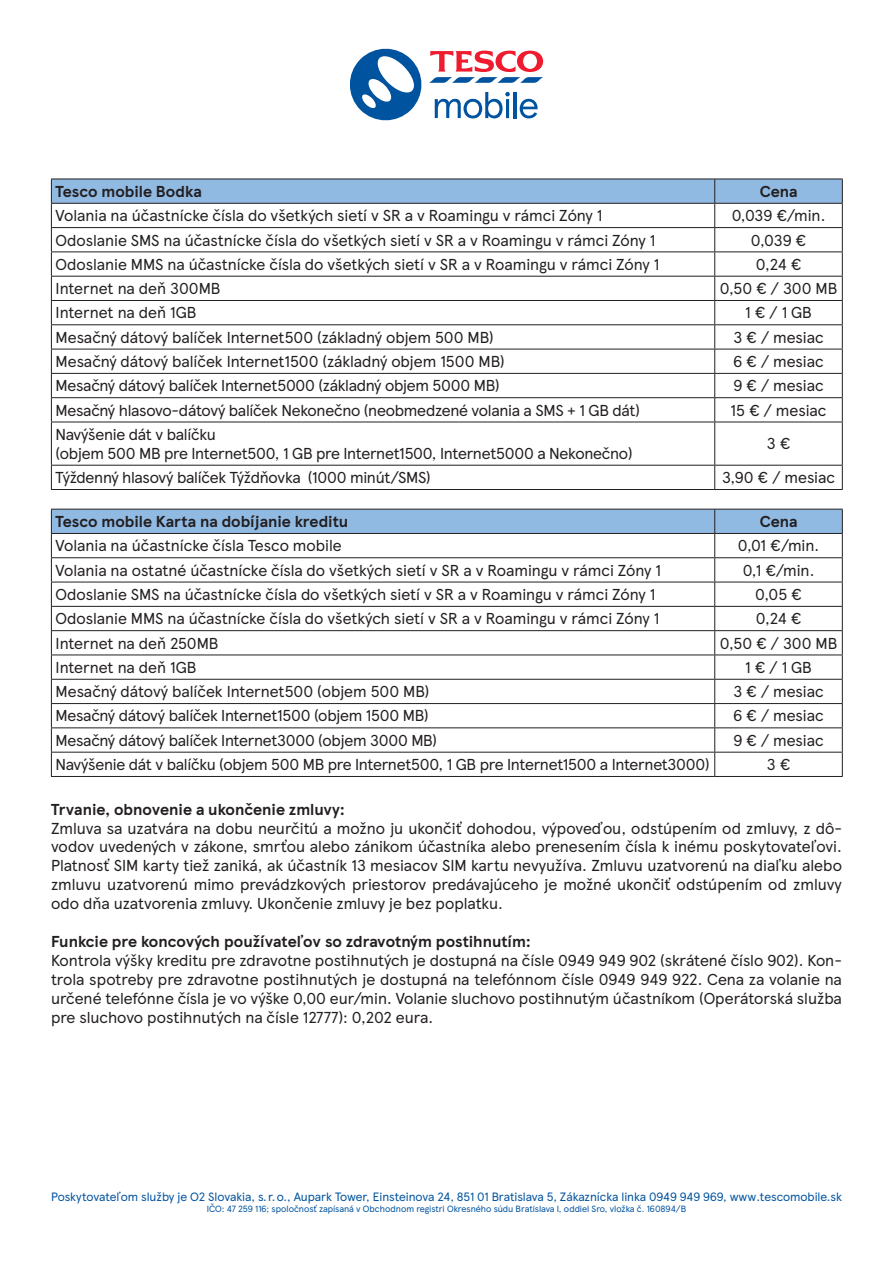
<style>
.page{position:relative;width:893px;height:1263px;background:#fff}
.page>*{position:absolute;margin:0;border:0;box-sizing:border-box;transform-origin:0 0}
.Body_text{font:15.75px/18.9px "TESCO Modern";letter-spacing:-.01em;color:#231f20;text-align:justify}
.Body_text-2{font:700 15.75px "TESCO Modern";color:#231f20}
.t1{font:12px "TESCO Modern";letter-spacing:-.005em;color:#00539f}
.t2{font:9px "TESCO Modern";color:#00539f}
</style>
<div class="page">
<svg style="left:350px;top:48px;width:193px;height:73px"></svg>
<svg style="left:51px;top:179px;width:792px;height:243px"></svg>
<hr style="left:51px;top:422px;width:664px;height:1px;background:#231f20">
<hr style="left:51px;top:422px;width:1px;height:43px;background:#231f20">
<hr style="left:715px;top:422px;width:128px;height:1px;background:#231f20">
<hr style="left:714px;top:422px;width:1px;height:43px;background:#231f20">
<hr style="left:842px;top:422px;width:1px;height:43px;background:#231f20">
<hr style="left:51px;top:465px;width:664px;height:1px;background:#231f20">
<svg style="left:51px;top:466px;width:1px;height:23px"></svg>
<hr style="left:715px;top:465px;width:128px;height:1px;background:#231f20">
<svg style="left:714px;top:466px;width:1px;height:23px"></svg>
<svg style="left:842px;top:466px;width:1px;height:23px"></svg>
<hr style="left:51px;top:489px;width:664px;height:1px;background:#231f20">
<hr style="left:715px;top:489px;width:128px;height:1px;background:#231f20">
<svg style="left:51px;top:509px;width:792px;height:267px"></svg>
<hr style="left:51px;top:776px;width:664px;height:1px;background:#231f20">
<hr style="left:715px;top:776px;width:128px;height:1px;background:#231f20">
<p class="Body_text-2" style="left:56px;top:179px;width:148px">Tesco mobile Bodka</p>
<p class="Body_text-2" style="left:760px;top:179px;width:39px">Cena</p>
<p class="Body_text" style="left:56px;top:205px;width:548px">Volania na účastnícke čísla do všetkých sietí v SR a v Roamingu v rámci Zóny 1</p>
<p class="Body_text" style="left:732px;top:205px;width:95px">0,039 €/min.</p>
<p class="Body_text" style="left:56px;top:229px;width:601px">Odoslanie SMS na účastnícke čísla do všetkých sietí v SR a v Roamingu v rámci Zóny 1</p>
<p class="Body_text" style="left:751px;top:229px;width:57px">0,039 €</p>
<p class="Body_text" style="left:56px;top:254px;width:605px">Odoslanie MMS na účastnícke čísla do všetkých sietí v SR a v Roamingu v rámci Zóny 1</p>
<p class="Body_text" style="left:756px;top:254px;width:47px">0,24 €</p>
<p class="Body_text" style="left:56px;top:278px;width:166px">Internet na deň 300MB</p>
<p class="Body_text" style="left:720px;top:278px;width:119px">0,50 € / 300 MB</p>
<p class="Body_text" style="left:56px;top:302px;width:142px">Internet na deň 1GB</p>
<p class="Body_text" style="left:745px;top:302px;width:68px">1 € / 1 GB</p>
<p class="Body_text" style="left:56px;top:327px;width:440px">Mesačný dátový balíček Internet500 (základný objem 500 MB)</p>
<p class="Body_text" style="left:733px;top:327px;width:92px">3 € / mesiac</p>
<p class="Body_text" style="left:56px;top:351px;width:451px">Mesačný dátový balíček Internet1500 (základný objem 1500 MB)</p>
<p class="Body_text" style="left:733px;top:351px;width:92px">6 € / mesiac</p>
<p class="Body_text" style="left:56px;top:375px;width:445px">Mesačný dátový balíček Internet5000 (základný objem 5000 MB)</p>
<p class="Body_text" style="left:733px;top:375px;width:92px">9 € / mesiac</p>
<p class="Body_text" style="left:56px;top:400px;width:586px">Mesačný hlasovo-dátový balíček Nekonečno (neobmedzené volania a SMS + 1 GB dát)</p>
<p class="Body_text" style="left:731px;top:400px;width:97px">15 € / mesiac</p>
<p class="Body_text" style="left:56px;top:424px;width:578px">Navýšenie dát v balíčku<br>(objem 500 MB pre Internet500, 1 GB pre Internet1500, Internet5000 a Nekonečno)</p>
<p class="Body_text" style="left:767px;top:433px;width:25px">3 €</p>
<p class="Body_text" style="left:56px;top:467px;width:377px">Týždenný hlasový balíček Týždňovka (1000 minút/SMS)</p>
<p class="Body_text" style="left:722px;top:467px;width:115px">3,90 € / mesiac</p>
<p class="Body_text-2" style="left:56px;top:509px;width:294px">Tesco mobile Karta na dobíjanie kreditu</p>
<p class="Body_text-2" style="left:760px;top:509px;width:39px">Cena</p>
<p class="Body_text" style="left:56px;top:535px;width:288px">Volania na účastnícke čísla Tesco mobile</p>
<p class="Body_text" style="left:738px;top:535px;width:83px">0,01 €/min.</p>
<p class="Body_text" style="left:56px;top:560px;width:607px">Volania na ostatné účastnícke čísla do všetkých sietí v SR a v Roamingu v rámci Zóny 1</p>
<p class="Body_text" style="left:743px;top:560px;width:73px">0,1 €/min.</p>
<p class="Body_text" style="left:56px;top:584px;width:601px">Odoslanie SMS na účastnícke čísla do všetkých sietí v SR a v Roamingu v rámci Zóny 1</p>
<p class="Body_text" style="left:755px;top:584px;width:48px">0,05 €</p>
<p class="Body_text" style="left:56px;top:608px;width:605px">Odoslanie MMS na účastnícke čísla do všetkých sietí v SR a v Roamingu v rámci Zóny 1</p>
<p class="Body_text" style="left:756px;top:608px;width:47px">0,24 €</p>
<p class="Body_text" style="left:56px;top:633px;width:164px">Internet na deň 250MB</p>
<p class="Body_text" style="left:720px;top:633px;width:119px">0,50 € / 300 MB</p>
<p class="Body_text" style="left:56px;top:657px;width:142px">Internet na deň 1GB</p>
<p class="Body_text" style="left:745px;top:657px;width:68px">1 € / 1 GB</p>
<p class="Body_text" style="left:56px;top:681px;width:375px">Mesačný dátový balíček Internet500 (objem 500 MB)</p>
<p class="Body_text" style="left:733px;top:681px;width:92px">3 € / mesiac</p>
<p class="Body_text" style="left:56px;top:705px;width:374px">Mesačný dátový balíček Internet1500 (objem 1500 MB)</p>
<p class="Body_text" style="left:733px;top:705px;width:92px">6 € / mesiac</p>
<p class="Body_text" style="left:56px;top:730px;width:383px">Mesačný dátový balíček Internet3000 (objem 3000 MB)</p>
<p class="Body_text" style="left:733px;top:730px;width:92px">9 € / mesiac</p>
<p class="Body_text" style="left:56px;top:754px;width:655px">Navýšenie dát v balíčku (objem 500 MB pre Internet500, 1 GB pre Internet1500 a Internet3000)</p>
<p class="Body_text" style="left:767px;top:754px;width:25px">3 €</p>
<p class="Body_text-2" style="left:51px;top:797px;width:295px">Trvanie, obnovenie a ukončenie zmluvy:</p>
<p class="Body_text" style="left:51px;top:817px;width:792px">Zmluva sa uzatvára na dobu neurčitú a možno ju ukončiť dohodou, výpoveďou, odstúpením od zmluvy, z dô&shy;vodov uvedených v zákone, smrťou alebo zánikom účastníka alebo prenesením čísla k inému poskytovateľovi.<br>Platnosť SIM karty tiež zaniká, ak účastník 13 mesiacov SIM kartu nevyužíva. Zmluvu uzatvorenú na diaľku alebo zmluvu uzatvorenú mimo prevádzkových priestorov predávajúceho je možné ukončiť odstúpením od zmluvy odo dňa uzatvorenia zmluvy. Ukončenie zmluvy je bez poplatku.</p>
<p class="Body_text-2" style="left:51px;top:929px;width:482px">Funkcie pre koncových používateľov so zdravotným postihnutím:</p>
<p class="Body_text" style="left:51px;top:950px;width:792px">Kontrola výšky kreditu pre zdravotne postihnutých je dostupná na čísle 0949 949 902 (skrátené číslo 902). Kon&shy;trola spotreby pre zdravotne postihnutých je dostupná na telefónnom čísle 0949 949 922. Cena za volanie na určené telefónne čísla je vo výške 0,00 eur/min. Volanie sluchovo postihnutým účastníkom (Operátorská služba pre sluchovo postihnutých na čísle 12777): 0,202 eura.</p>
<p class="t1" style="left:51px;top:1188px;width:792px">Poskytovateľom služby je O2 Slovakia, s. r.o., Aupark Tower, Einsteinova 24, 851 01 Bratislava 5, Zákaznícka linka 0949 949 969, www.tescomobile.sk</p>
<p class="t2" style="left:207px;top:1202px;width:481px">IČO: 47 259 116; spoločnosť zapísaná v Obchodnom registri Okresného súdu Bratislava I, oddiel Sro, vložka č. 160894/B</p>
</div>
